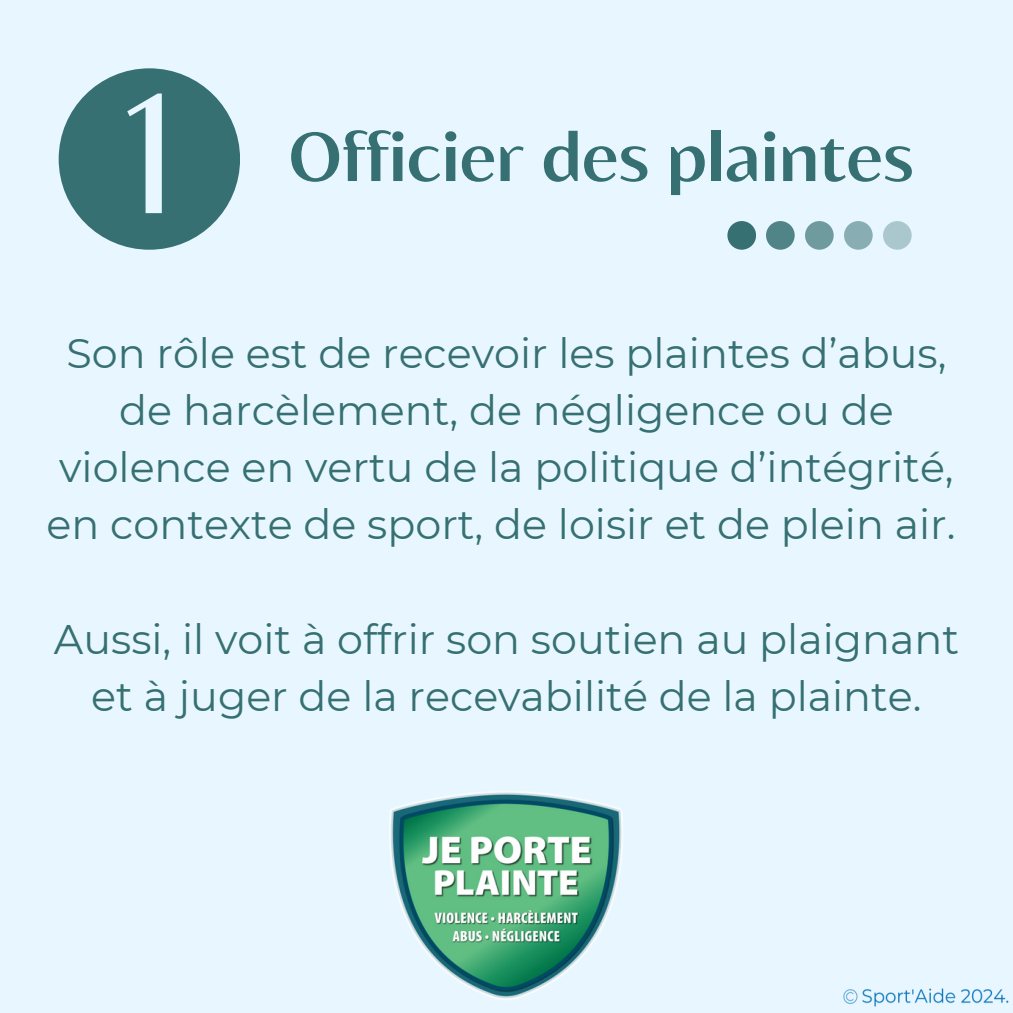
<style>
.page{position:relative;width:1013px;height:1013px;background:#fff}
.page>*{position:absolute;margin:0;border:0;box-sizing:border-box;transform-origin:0 0}
.t1{font:168.75px "Blacker Sans Text";color:#e8f7ff}
.t2{font:700 68.75px "Blacker Sans Text";color:#367072}
.t3{font:41.25px/57.2px "Montserrat";color:#367072;text-align:center}
</style>
<div class="page">
<div style="left:0;top:0;width:1012px;height:1012px;background:#e8f7ff"></div>
<div style="left:59px;top:68px;width:181px;height:182px;background:#367072;border-radius:50%"></div>
<div style="left:727px;top:221px;width:29px;height:29px;background:#367072;border-radius:50%"></div>
<div style="left:766px;top:221px;width:28px;height:29px;background:#518487;border-radius:50%"></div>
<div style="left:805px;top:221px;width:28px;height:29px;background:#6f9b9f;border-radius:50%"></div>
<div style="left:844px;top:221px;width:28px;height:29px;background:#88aeb3;border-radius:50%"></div>
<div style="left:883px;top:221px;width:28px;height:29px;background:#a9c7cd;border-radius:50%"></div>
<img style="left:389px;top:791px;width:234px;height:209px">
<img style="left:843px;top:988px;width:166px;height:19px">
<p class="t1" style="left:123px;top:48px;width:55px">1</p>
<p class="t2" style="left:288px;top:114px;width:627px">Officier des plaintes</p>
<p class="t3" style="left:47px;top:324px;width:910px">Son rôle est de recevoir les plaintes d’abus, de harcèlement, de négligence ou de violence en vertu de la politique d’intégrité, en contexte de sport, de loisir et de plein air.</p>
<h1 class="t3" style="left:54px;top:610px;width:906px">Aussi, il voit à offrir son soutien au plaignant et à juger de la recevabilité de la plainte.</h1>
</div>
